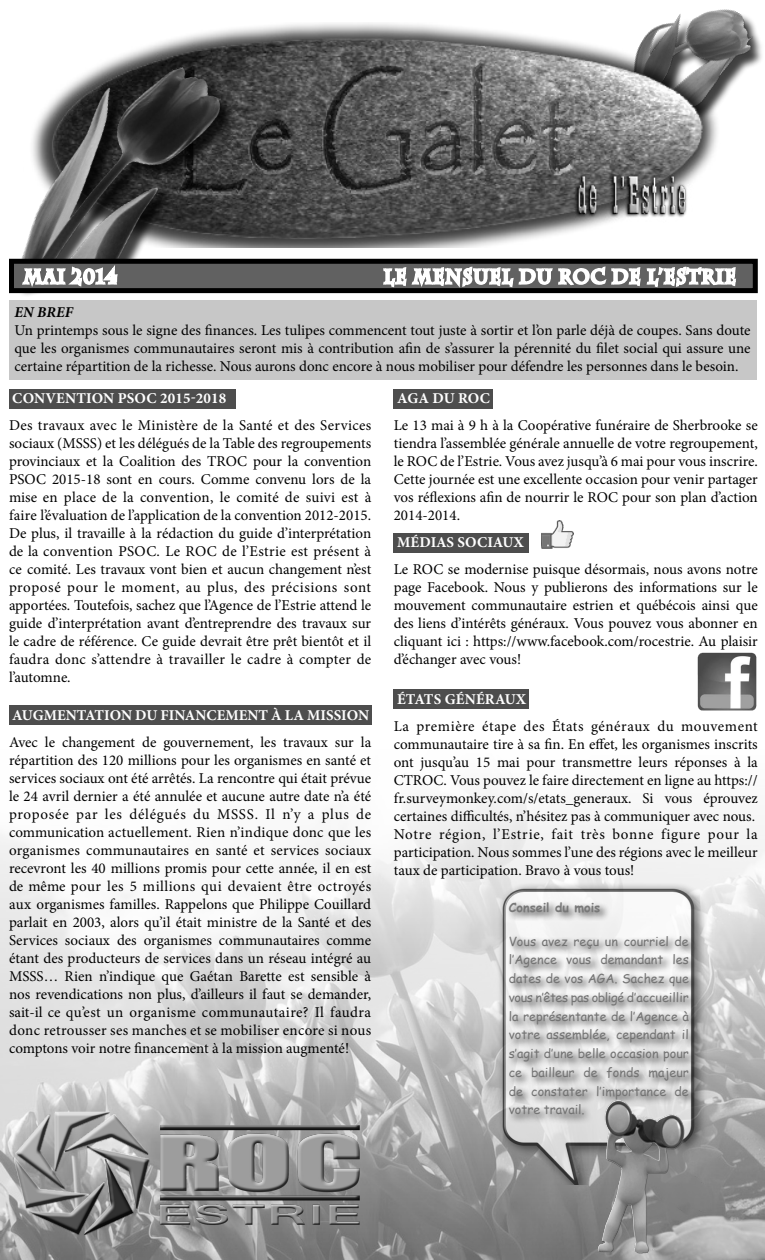
<style>
.page{position:relative;width:765px;height:1260px;background:#fff}
.page>*{position:absolute;margin:0;border:0;box-sizing:border-box;transform-origin:0 0}
.t1{font:15px/18px "Minion Pro";color:#000;text-align:justify}
.t2{font:700 15px "Minion Pro";color:#fff}
.t3{font:italic 700 15px "Minion Pro";letter-spacing:.01em;color:#000}
.t4{font:12.5px/18.8px "Comic Sans MS";color:#747474;text-align:justify}
.t5{font:700 12.5px "Comic Sans MS";color:#787878}
</style>
<div class="page">
<div style="left:394px;top:689px;width:135px;height:20px;background:#4d4d4d"></div>
<div style="left:394px;top:533px;width:135px;height:20px;background:#4d4d4d"></div>
<div style="left:394px;top:389px;width:99px;height:20px;background:#4d4d4d"></div>
<div style="left:9px;top:706px;width:362px;height:19px;background:#4d4d4d"></div>
<div style="left:10px;top:389px;width:226px;height:20px;background:#4d4d4d"></div>
<div style="left:10px;top:301px;width:747px;height:79px;background:#c7c7c7"></div>
<img style="left:674px;top:9px;width:88px;height:61px">
<img style="left:113px;top:22px;width:631px;height:225px">
<img style="left:0;top:791px;width:765px;height:469px">
<div style="left:18px;top:69px;width:217px;height:229px;background:#000;opacity:.75"></div>
<img style="left:9px;top:60px;width:243px;height:199px">
<div style="left:11px;top:261px;width:744px;height:30px;background:#616161"></div>
<div style="left:9px;top:259px;width:749px;height:34px;border:5px solid #000"></div>
<svg style="left:382px;top:264px;width:356px;height:26px"></svg>
<svg style="left:20px;top:252px;width:99px;height:38px"></svg>
<img style="left:697px;top:652px;width:60px;height:59px">
<img style="left:541px;top:520px;width:32px;height:29px">
<img style="left:484px;top:881px;width:227px;height:303px">
<div style="left:507px;top:900px;width:192px;height:225px;background:#000;opacity:.75"></div>
<img style="left:564px;top:1076px;width:148px;height:184px">
<img style="left:9px;top:1109px;width:355px;height:142px">
<p class="t3" style="left:14px;top:302px;width:60px">EN BREF</p>
<p class="t1" style="left:14px;top:321px;width:738px">Un printemps sous le signe des finances. Les tulipes commencent tout juste à sortir et l’on parle déjà de coupes. Sans doute que les organismes communautaires seront mis à contribution afin de s’assurer la pérennité du filet social qui assure une certaine répartition de la richesse. Nous aurons donc encore à nous mobiliser pour défendre les personnes dans le besoin.</p>
<p class="t2" style="left:12px;top:388px;width:216px">CONVENTION PSOC 2015-2018</p>
<p class="t1" style="left:9px;top:416px;width:364px">Des travaux avec le Ministère de la Santé et des Services sociaux (MSSS) et les délégués de la Table des regroupements provinciaux et la Coalition des TROC pour la convention PSOC 2015-18 sont en cours. Comme convenu lors de la mise en place de la convention, le comité de suivi est à faire l’évaluation de l’application de la convention 2012-2015.<br>De plus, il travaille à la rédaction du guide d’interprétation de la convention PSOC. Le ROC de l’Estrie est présent à ce comité. Les travaux vont bien et aucun changement n’est proposé pour le moment, au plus, des précisions sont apportées. Toutefois, sachez que l’Agence de l’Estrie attend le guide d’interprétation avant d’entreprendre des travaux sur le cadre de référence. Ce guide devrait être prêt bientôt et il faudra donc s’attendre à travailler le cadre à compter de l’automne.</p>
<p class="t2" style="left:12px;top:705px;width:358px">AUGMENTATION DU FINANCEMENT À LA MISSION</p>
<p class="t1" style="left:9px;top:733px;width:364px">Avec le changement de gouvernement, les travaux sur la répartition des 120 millions pour les organismes en santé et services sociaux ont été arrêtés. La rencontre qui était prévue le 24 avril dernier a été annulée et aucune autre date n’a été proposée par les délégués du MSSS. Il n’y a plus de communication actuellement. Rien n’indique donc que les organismes communautaires en santé et services sociaux recevront les 40 millions promis pour cette année, il en est de même pour les 5 millions qui devaient être octroyés aux organismes familles. Rappelons que Philippe Couillard parlait en 2003, alors qu’il était ministre de la Santé et des Services sociaux des organismes communautaires comme étant des producteurs de services dans un réseau intégré au MSSS… Rien n’indique que Gaétan Barette est sensible à nos revendications non plus, d’ailleurs il faut se demander, sait-il ce qu’est un organisme communautaire? Il faudra donc retrousser ses manches et se mobiliser encore si nous comptons voir notre financement à la mission augmenté!</p>
<p class="t2" style="left:397px;top:388px;width:94px">AGA DU ROC</p>
<p class="t1" style="left:394px;top:416px;width:366px">Le 13 mai à 9 h à la Coopérative funéraire de Sherbrooke se tiendra l’assemblée générale annuelle de votre regroupement, le ROC de l’Estrie. Vous avez jusqu’à 6 mai pour vous inscrire.<br>Cette journée est une excellente occasion pour venir partager vos réflexions afin de nourrir le ROC pour son plan d’action 2014-2014.</p>
<p class="t2" style="left:397px;top:532px;width:128px">MÉDIAS SOCIAUX</p>
<p class="t1" style="left:394px;top:560px;width:366px">Le ROC se modernise puisque désormais, nous avons notre page Facebook. Nous y publierons des informations sur le mouvement communautaire estrien et québécois ainsi que des liens d’intérêts généraux. Vous pouvez vous abonner en cliquant ici : https://www.facebook.com/rocestrie. Au plaisir d’échanger avec vous!</p>
<p class="t2" style="left:397px;top:689px;width:131px">ÉTATS GÉNÉRAUX</p>
<p class="t1" style="left:394px;top:717px;width:366px">La première étape des États généraux du mouvement communautaire tire à sa fin. En effet, les organismes inscrits ont jusqu’au 15 mai pour transmettre leurs réponses à la CTROC. Vous pouvez le faire directement en ligne au https:// fr.surveymonkey.com/s/etats_generaux. Si vous éprouvez certaines difficultés, n’hésitez pas à communiquer avec nous.</p>
<p class="t1" style="left:394px;top:825px;width:366px">Notre région, l’Estrie, fait très bonne figure pour la participation. Nous sommes l’une des régions avec le meilleur taux de participation. Bravo à vous tous!</p>
<p class="t5" style="left:509px;top:898px;width:93px">Conseil du mois</p>
<p class="t4" style="left:509px;top:931px;width:182px">Vous avez reçu un courriel de l’Agence vous demandant les dates de vos AGA. Sachez que vous n’êtes pas obligé d’accueillir la représentante de l’Agence à votre assemblée, cependant il s’agit d’une belle occasion pour ce bailleur de fonds majeur de constater l’importance de votre travail.</p>
</div>
